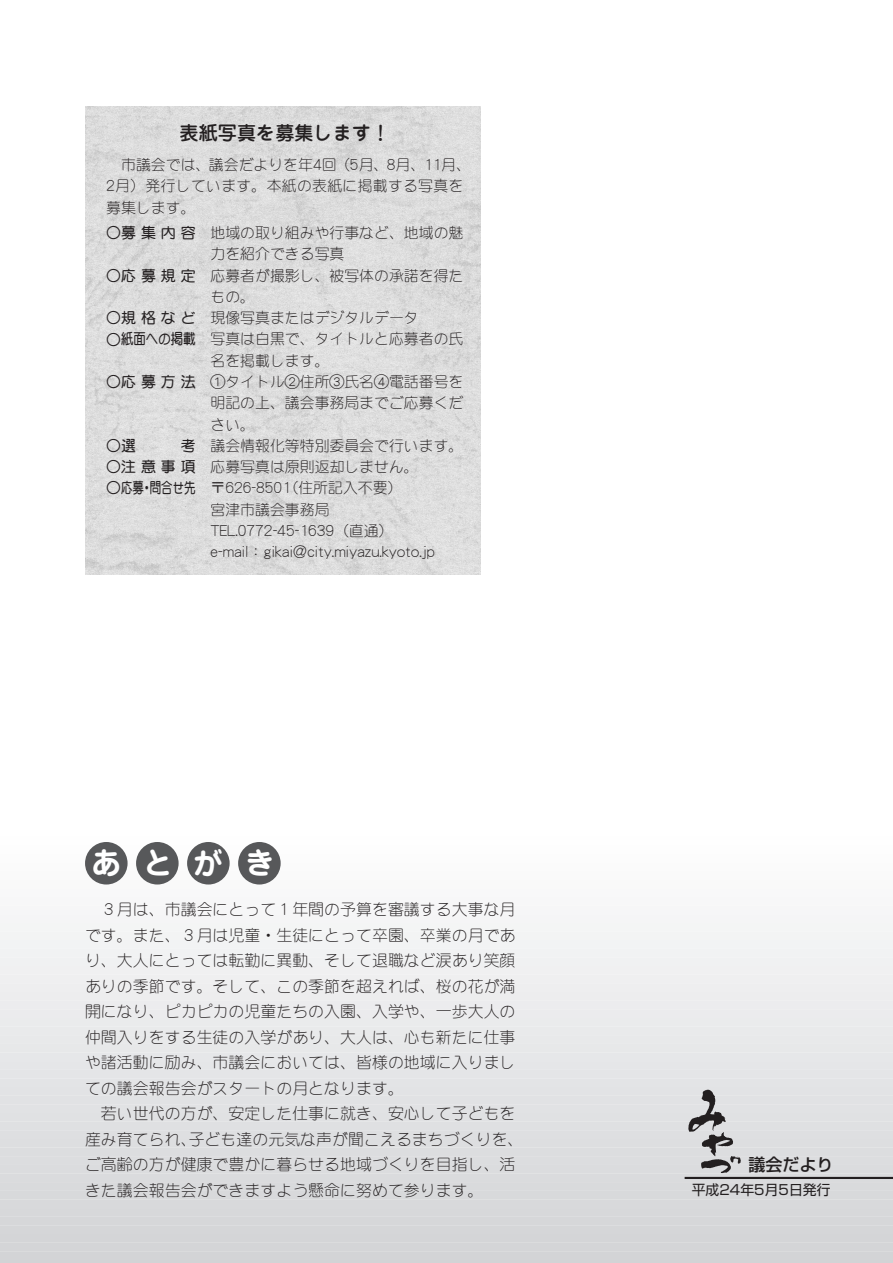
<style>
.page{position:relative;width:893px;height:1263px;background:#fff}
.page>*{position:absolute;margin:0;border:0;box-sizing:border-box;transform-origin:0 0}
.t1{font:700 29.7px "Jun 501";color:#fff}
.t2{font:500 19.2px "Jun 34";color:#231f20}
.t3{font:500 16.95px "Shin Go";color:#231f20}
.t4{font:300 15.9px/25.5px "DFPSM Gothic CID";color:#231f20;text-align:justify}
.t5{font:300 14.85px/21.3px "DFPSM Gothic CID";color:#231f20}
.t6{font:13.8px "Shin Go";color:#231f20}
.s1{font-family:"DFP Maru Gothic CID";font-weight:700}
</style>
<div class="page">
<img style="left:85px;top:106px;width:395px;height:468px">
<div style="left:0;top:1258px;width:893px;height:5px;background:#d2d3d5"></div>
<div style="left:0;top:1249px;width:893px;height:13px;background:#d3d4d6"></div>
<div style="left:0;top:1241px;width:893px;height:12px;background:#d4d5d7"></div>
<div style="left:0;top:1232px;width:893px;height:12px;background:#d4d5d7"></div>
<div style="left:0;top:1223px;width:893px;height:13px;background:#d5d6d8"></div>
<div style="left:0;top:1215px;width:893px;height:12px;background:#d6d7d9"></div>
<div style="left:0;top:1206px;width:893px;height:13px;background:#d7d8da"></div>
<div style="left:0;top:1197px;width:893px;height:13px;background:#d8d9db"></div>
<div style="left:0;top:1189px;width:893px;height:12px;background:#d8d9db"></div>
<div style="left:0;top:1180px;width:893px;height:13px;background:#d9dadc"></div>
<div style="left:0;top:1171px;width:893px;height:13px;background:#dadbdd"></div>
<div style="left:0;top:1163px;width:893px;height:12px;background:#dbdcde"></div>
<div style="left:0;top:1154px;width:893px;height:13px;background:#dcdddf"></div>
<div style="left:0;top:1145px;width:893px;height:13px;background:#dcdddf"></div>
<div style="left:0;top:1137px;width:893px;height:12px;background:#dddee0"></div>
<div style="left:0;top:1128px;width:893px;height:13px;background:#dedfe1"></div>
<div style="left:0;top:1120px;width:893px;height:12px;background:#dfe0e2"></div>
<div style="left:0;top:1111px;width:893px;height:12px;background:#e0e1e3"></div>
<div style="left:0;top:1102px;width:893px;height:13px;background:#e1e2e4"></div>
<div style="left:0;top:1094px;width:893px;height:12px;background:#e1e2e4"></div>
<div style="left:0;top:1085px;width:893px;height:13px;background:#e2e3e5"></div>
<div style="left:0;top:1076px;width:893px;height:13px;background:#e3e4e6"></div>
<div style="left:0;top:1068px;width:893px;height:12px;background:#e4e5e7"></div>
<div style="left:0;top:1059px;width:893px;height:13px;background:#e5e6e8"></div>
<div style="left:0;top:1050px;width:893px;height:13px;background:#e6e7e9"></div>
<div style="left:0;top:1042px;width:893px;height:12px;background:#e7e8e9"></div>
<div style="left:0;top:1033px;width:893px;height:13px;background:#e8e9ea"></div>
<div style="left:0;top:1024px;width:893px;height:13px;background:#e9eaeb"></div>
<div style="left:0;top:1016px;width:893px;height:12px;background:#eaebec"></div>
<div style="left:0;top:1007px;width:893px;height:13px;background:#ebebed"></div>
<div style="left:0;top:999px;width:893px;height:12px;background:#ececee"></div>
<div style="left:0;top:990px;width:893px;height:12px;background:#ededee"></div>
<div style="left:0;top:981px;width:893px;height:13px;background:#eeeeef"></div>
<div style="left:0;top:973px;width:893px;height:12px;background:#efeff0"></div>
<div style="left:0;top:964px;width:893px;height:13px;background:#f0f0f1"></div>
<div style="left:0;top:955px;width:893px;height:13px;background:#f0f1f2"></div>
<div style="left:0;top:947px;width:893px;height:12px;background:#f1f2f3"></div>
<div style="left:0;top:938px;width:893px;height:13px;background:#f2f3f4"></div>
<div style="left:0;top:929px;width:893px;height:13px;background:#f3f4f4"></div>
<div style="left:0;top:921px;width:893px;height:12px;background:#f4f5f5"></div>
<div style="left:0;top:912px;width:893px;height:13px;background:#f5f5f6"></div>
<div style="left:0;top:903px;width:893px;height:13px;background:#f6f6f7"></div>
<div style="left:0;top:895px;width:893px;height:12px;background:#f7f7f8"></div>
<div style="left:0;top:886px;width:893px;height:13px;background:#f8f8f9"></div>
<div style="left:0;top:878px;width:893px;height:12px;background:#f9f9f9"></div>
<div style="left:0;top:869px;width:893px;height:12px;background:#fafafa"></div>
<div style="left:0;top:860px;width:893px;height:13px;background:#fbfbfb"></div>
<svg style="left:688px;top:1089px;width:53px;height:84px"></svg>
<hr style="left:685px;top:1177px;width:208px;height:2px;background:#231f20">
<div style="left:85px;top:842px;width:43px;height:42px;background:#57585a;border-radius:50%"></div>
<div style="left:136px;top:842px;width:43px;height:42px;background:#57585a;border-radius:50%"></div>
<div style="left:187px;top:842px;width:43px;height:42px;background:#57585a;border-radius:50%"></div>
<div style="left:238px;top:842px;width:43px;height:42px;background:#57585a;border-radius:50%"></div>
<p class="t2" style="left:180px;top:120px;width:212px">表紙写真を募集します！</p>
<p class="t5" style="left:106px;top:154px;width:366px;text-indent:15px">市議会では、議会だよりを年4回（5月、8月、11月、<br>2月）発行しています。本紙の表紙に掲載する写真を募集します。</p>
<p class="t5" style="left:210px;top:222px;width:254px;text-indent:-104px"><span class="s1">○募集内容</span> 地域の取り組みや行事など、地域の魅力を紹介できる写真</p>
<p class="t5" style="left:210px;top:264px;width:254px;text-indent:-104px"><span class="s1">○応募規定</span> 応募者が撮影し、被写体の承諾を得たもの。</p>
<p class="t5" style="left:106px;top:307px;width:314px"><span class="s1">○規格など</span> 現像写真またはデジタルデータ</p>
<p class="t5" style="left:210px;top:328px;width:254px;text-indent:-104px"><span class="s1">○紙面への掲載</span> 写真は白黒で、タイトルと応募者の氏名を掲載します。</p>
<p class="t5" style="left:210px;top:371px;width:254px;text-align:justify;text-indent:-104px"><span class="s1">○応募方法</span> ①タイトル②住所③氏名④電話番号を明記の上、議会事務局までご応募ください。</p>
<p class="t5" style="left:106px;top:435px;width:359px"><span class="s1">○選　　　考</span> 議会情報化等特別委員会で行います。</p>
<p class="t5" style="left:106px;top:456px;width:314px"><span class="s1">○注意事項</span> 応募写真は原則返却しません。</p>
<p class="t5" style="left:210px;top:477px;width:226px;text-indent:-104px"><span class="s1">○応募・問合せ先</span> 〒626-8501（住所記入不要）<br>宮津市議会事務局<br>TEL.0772-45-1639（直通）e-mail：gikai@city.miyazu.kyoto.jp</p>
<h1 class="t1" style="left:91px;top:841px;width:184px">あとがき</h1>
<p class="t4" style="left:85px;top:896px;width:432px;text-indent:16px">３月は、市議会にとって１年間の予算を審議する大事な月です。また、３月は児童・生徒にとって卒園、卒業の月であり、大人にとっては転勤に異動、そして退職など涙あり笑顔ありの季節です。そして、この季節を超えれば、桜の花が満開になり、ピカピカの児童たちの入園、入学や、一歩大人の仲間入りをする生徒の入学があり、大人は、心も新たに仕事や諸活動に励み、市議会においては、皆様の地域に入りましての議会報告会がスタートの月となります。</p>
<p class="t4" style="left:85px;top:1101px;width:440px;text-align:left;text-indent:16px">若い世代の方が、安定した仕事に就き、安心して子どもを産み育てられ、子ども達の元気な声が聞こえるまちづくりを、ご高齢の方が健康で豊かに暮らせる地域づくりを目指し、活きた議会報告会ができますよう懸命に努めて参ります。</p>
<p class="t3" style="left:748px;top:1154px;width:87px">議会だより</p>
<p class="t6" style="left:692px;top:1181px;width:140px">平成24年5月5日発行</p>
</div>
